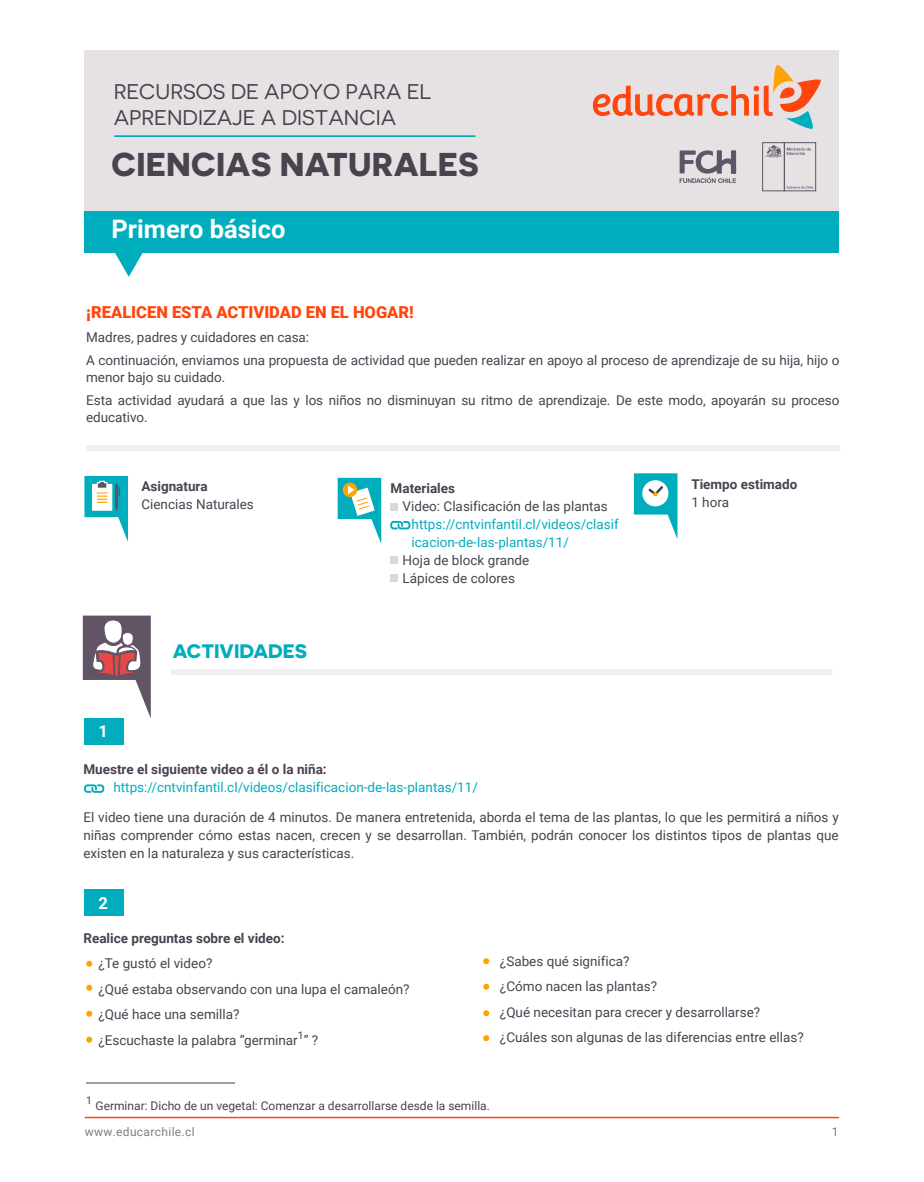
<style>
.page{position:relative;width:924px;height:1182px;background:#fff}
.page>*{position:absolute;margin:0;border:0;box-sizing:border-box;transform-origin:0 0}
.t1{font:700 33px "Novecentosanswide";letter-spacing:.005em;color:#49424f}
.t2{font:700 25.5px "Roboto";color:#fff}
.t3{font:21.3px/25.5px "Novecentosanswide";color:#49424f}
.t4{font:700 19.5px "Novecentosanswide";color:#00adbc}
.t5{font:900 16.5px "Roboto";color:#ff460f}
.t6{font:700 16.5px "Roboto";color:#fff}
.t7{font:13.5px/25.5px "Roboto";color:#49424f}
.t8{font:13.5px/18px "Roboto";color:#00adbc}
.t9{font:700 13.5px "Roboto";color:#49424f}
.t10{font:12px "Roboto";color:#4a404e}
.t11{font:12px "Roboto";letter-spacing:.03em;color:#3f4551}
.t12{font:10.5px "Roboto";color:#4a404e}
</style>
<div class="page">
<hr style="left:85px;top:1117px;width:754px;height:1px;background:#ff4612">
<div style="left:86px;top:445px;width:754px;height:6px;background:#f0f0f3"></div>
<svg style="left:634px;top:473px;width:43px;height:65px"></svg>
<div style="left:391px;top:503px;width:7px;height:8px;background:#dcd7da"></div>
<div style="left:391px;top:557px;width:7px;height:7px;background:#dcd7da"></div>
<div style="left:391px;top:574px;width:7px;height:8px;background:#dcd7da"></div>
<svg style="left:390px;top:521px;width:21px;height:9px"></svg>
<svg style="left:338px;top:478px;width:43px;height:65px"></svg>
<svg style="left:84px;top:476px;width:44px;height:66px"></svg>
<div style="left:171px;top:669px;width:661px;height:6px;background:#f0f0f3"></div>
<div style="left:84px;top:718px;width:39px;height:27px;background:#00adbc"></div>
<div style="left:84px;top:890px;width:39px;height:26px;background:#00adbc"></div>
<div style="left:84px;top:50px;width:755px;height:186px;background:#e6e2e4"></div>
<hr style="left:114px;top:135px;width:361px;height:2px;background:#00adbc">
<svg style="left:593px;top:64px;width:228px;height:65px"></svg>
<div style="left:762px;top:142px;width:23px;height:49px;border:1px solid #615467"></div>
<div style="left:784px;top:142px;width:32px;height:49px;border:1px solid #615467"></div>
<svg style="left:765px;top:145px;width:46px;height:13px"></svg>
<svg style="left:787px;top:186px;width:26px;height:3px"></svg>
<svg style="left:680px;top:150px;width:56px;height:33px"></svg>
<div style="left:84px;top:211px;width:755px;height:42px;background:#00adbc"></div>
<svg style="left:115px;top:253px;width:28px;height:24px"></svg>
<svg style="left:84px;top:784px;width:21px;height:9px"></svg>
<svg style="left:86px;top:961px;width:6px;height:6px"></svg>
<svg style="left:86px;top:985px;width:6px;height:6px"></svg>
<svg style="left:86px;top:1011px;width:6px;height:6px"></svg>
<svg style="left:86px;top:1037px;width:6px;height:6px"></svg>
<svg style="left:483px;top:958px;width:6px;height:6px"></svg>
<svg style="left:483px;top:984px;width:6px;height:6px"></svg>
<svg style="left:483px;top:1010px;width:6px;height:6px"></svg>
<svg style="left:483px;top:1035px;width:6px;height:6px"></svg>
<hr style="left:87px;top:1082px;width:148px;height:2px;background:#645366">
<svg style="left:83px;top:616px;width:68px;height:103px"></svg>
<h3 class="t3" style="left:114px;top:79px;width:319px">RECURSOS DE APOYO PARA EL<br>APRENDIZAJE A DISTANCIA</h3>
<h1 class="t1" style="left:112px;top:144px;width:369px">CIENCIAS NATURALES</h1>
<h2 class="t2" style="left:111px;top:211px;width:176px">Primero básico</h2>
<p class="t5" style="left:86px;top:301px;width:329px">¡REALICEN ESTA ACTIVIDAD EN EL HOGAR!</p>
<p class="t7" style="left:86px;top:325px;width:755px;line-height:23.7px">Madres, padres y cuidadores en casa:<br>A continuación, enviamos una propuesta de actividad que pueden realizar en apoyo al proceso de aprendizaje de su hija, hijo o</p>
<p class="t7" style="left:86px;top:364px;width:755px;line-height:23.7px">menor bajo su cuidado.<br>Esta actividad ayudará a que las y los niños no disminuyan su ritmo de aprendizaje. De este modo, apoyarán su proceso</p>
<p class="t7" style="left:86px;top:403px;width:63px">educativo.</p>
<p class="t9" style="left:141px;top:476px;width:68px">Asignatura</p>
<p class="t7" style="left:141px;top:491px;width:114px">Ciencias Naturales</p>
<p class="t6" style="left:98px;top:720px;width:11px">1</p>
<h3 class="t4" style="left:173px;top:639px;width:136px">ACTIVIDADES</h3>
<p class="t9" style="left:391px;top:479px;width:66px">Materiales</p>
<p class="t7" style="left:403px;top:493px;width:207px">Video: Clasificación de las plantas</p>
<p class="t8" style="left:412px;top:515px;width:209px">https://cntvinfantil.cl/videos/clasif icacion-de-las-plantas/11/</p>
<p class="t7" style="left:403px;top:551px;width:128px;line-height:18px">Hoja de block grande<br>Lápices de colores</p>
<p class="t9" style="left:691px;top:475px;width:108px">Tiempo estimado</p>
<p class="t7" style="left:691px;top:489px;width:39px">1 hora</p>
<p class="t9" style="left:83px;top:759px;width:245px">Muestre el siguiente video a él o la niña:</p>
<p class="t8" style="left:113px;top:777px;width:366px">https://cntvinfantil.cl/videos/clasificacion-de-las-plantas/11/</p>
<p class="t7" style="left:83px;top:807px;width:757px;line-height:18px;text-align:justify">El video tiene una duración de 4 minutos. De manera entretenida, aborda el tema de las plantas, lo que les permitirá a niños y niñas comprender cómo estas nacen, crecen y se desarrollan. También, podrán conocer los distintos tipos de plantas que existen en la naturaleza y sus características.</p>
<p class="t6" style="left:98px;top:892px;width:11px">2</p>
<p class="t9" style="left:83px;top:928px;width:203px">Realice preguntas sobre el video:</p>
<p class="t7" style="left:98px;top:950px;width:313px">¿Te gustó el video?<br>¿Qué estaba observando con una lupa el camaleón? ¿Qué hace una semilla?<br>¿Escuchaste la palabra “germinar<sup>1</sup>” ?</p>
<p class="t7" style="left:500px;top:948px;width:305px">¿Sabes qué significa?<br>¿Cómo nacen las plantas?<br>¿Qué necesitan para crecer y desarrollarse? ¿Cuáles son algunas de las diferencias entre ellas?</p>
<p class="t12" style="left:86px;top:1093px;width:7px">1</p>
<p class="t10" style="left:96px;top:1097px;width:396px">Germinar: Dicho de un vegetal: Comenzar a desarrollarse desde la semilla.</p>
<p class="t11" style="left:85px;top:1123px;width:111px">www.educarchile.cl</p>
<p class="t11" style="left:832px;top:1123px;width:8px">1</p>
</div>
